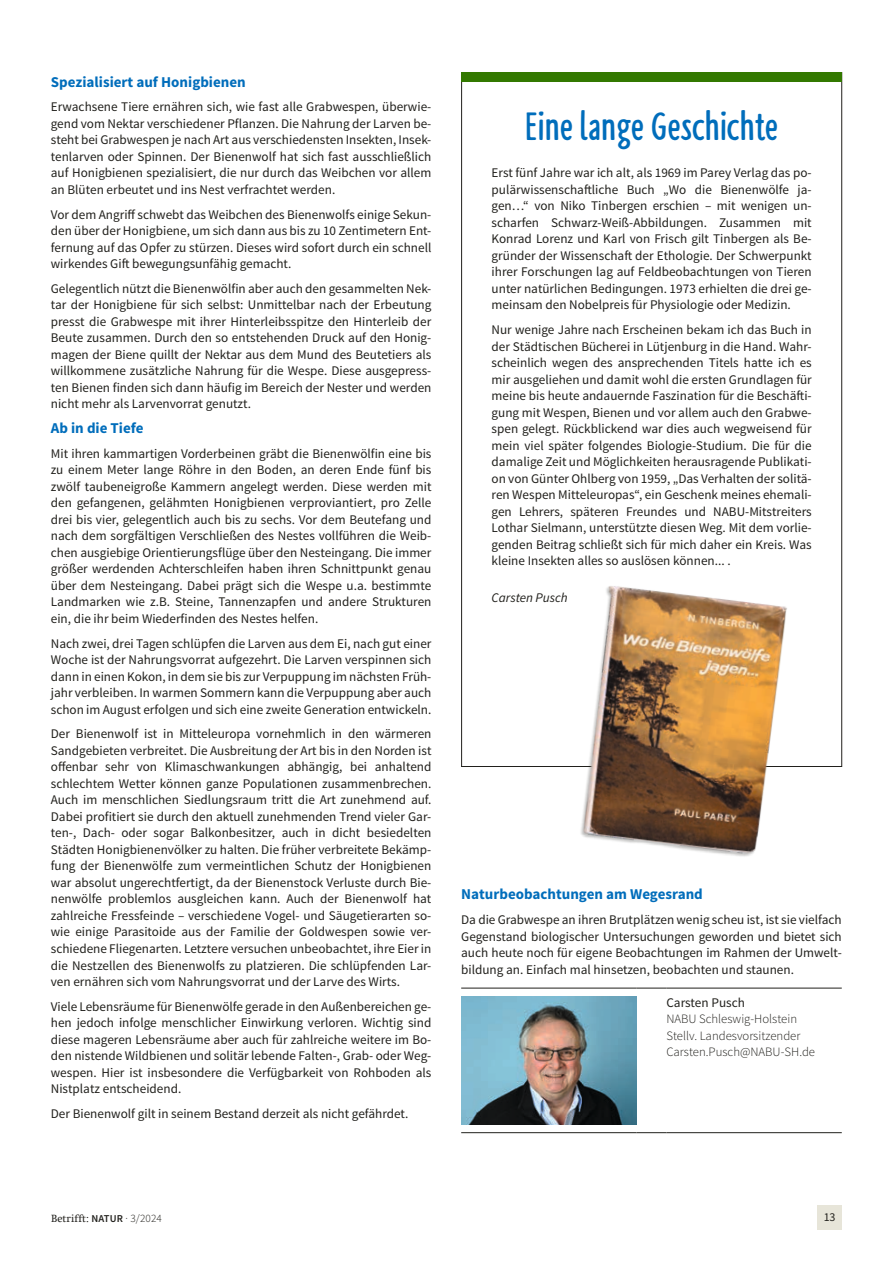
<style>
.page{position:relative;width:893px;height:1263px;background:#fff}
.page>*{position:absolute;margin:0;border:0;box-sizing:border-box;transform-origin:0 0}
.t1{font:700 42px "NABU Hand";color:#006dbb}
.t2{font:700 15px "Source Sans Pro";color:#006dbb}
.t3{font:13.2px/16.5px "Source Sans Pro";color:#21201c;text-align:justify}
.t4{font:italic 13.2px "Source Sans Pro";color:#21201c}
.t5{font:300 12.75px/16.5px "Source Sans Pro";color:#21201c}
.t6{font:12px "Source Sans Pro";color:#21201c}
.t7{font:10.5px "Swift Com";letter-spacing:.01em;color:#21201c}
.s1{font-family:"Source Sans Pro";font-weight:600}
.s2{font-family:"Source Sans Pro";font-weight:300;font-size:11.25px}
</style>
<div class="page">
<hr style="left:461px;top:988px;width:176px;height:1px;background:#21201c">
<svg style="left:637px;top:988px;width:29px;height:1px"></svg>
<hr style="left:666px;top:988px;width:176px;height:1px;background:#21201c">
<hr style="left:461px;top:1132px;width:176px;height:1px;background:#21201c">
<svg style="left:637px;top:1132px;width:29px;height:1px"></svg>
<hr style="left:666px;top:1132px;width:176px;height:1px;background:#21201c">
<img style="left:461px;top:996px;width:176px;height:128px">
<div style="left:461px;top:72px;width:381px;height:10px;background:#337900"></div>
<img style="left:564px;top:586px;width:239px;height:271px">
<div style="left:817px;top:1205px;width:25px;height:25px;background:#e7e5d9"></div>
<p class="t2" style="left:51px;top:72px;width:196px">Spezialisiert auf Honigbienen</p>
<p class="t3" style="left:51px;top:99px;width:382px">Erwachsene Tiere ernähren sich, wie fast alle Grabwespen, überwie&shy;gend vom Nektar verschiedener Pflanzen. Die Nahrung der Larven be&shy;steht bei Grabwespen je nach Art aus verschiedensten Insekten, Insek&shy;tenlarven oder Spinnen. Der Bienenwolf hat sich fast ausschließlich auf Honigbienen spezialisiert, die nur durch das Weibchen vor allem an Blüten erbeutet und ins Nest verfrachtet werden.</p>
<p class="t3" style="left:51px;top:206px;width:382px">Vor dem Angriff schwebt das Weibchen des Bienenwolfs einige Sekun&shy;den über der Honigbiene, um sich dann aus bis zu 10 Zentimetern Ent&shy;fernung auf das Opfer zu stürzen. Dieses wird sofort durch ein schnell wirkendes Gift bewegungsunfähig gemacht.</p>
<p class="t3" style="left:51px;top:280px;width:382px">Gelegentlich nützt die Bienenwölfin aber auch den gesammelten Nek&shy;tar der Honigbiene für sich selbst: Unmittelbar nach der Erbeutung presst die Grabwespe mit ihrer Hinterleibsspitze den Hinterleib der Beute zusammen. Durch den so entstehenden Druck auf den Honig&shy;magen der Biene quillt der Nektar aus dem Mund des Beutetiers als willkommene zusätzliche Nahrung für die Wespe. Diese ausgepress&shy;ten Bienen finden sich dann häufig im Bereich der Nester und werden nicht mehr als Larvenvorrat genutzt.</p>
<p class="t2" style="left:51px;top:419px;width:94px">Ab in die Tiefe</p>
<p class="t3" style="left:51px;top:445px;width:382px">Mit ihren kammartigen Vorderbeinen gräbt die Bienenwölfin eine bis zu einem Meter lange Röhre in den Boden, an deren Ende fünf bis zwölf taubeneigroße Kammern angelegt werden. Diese werden mit den gefangenen, gelähmten Honigbienen verproviantiert, pro Zelle drei bis vier, gelegentlich auch bis zu sechs. Vor dem Beutefang und nach dem sorgfältigen Verschließen des Nestes vollführen die Weib&shy;chen ausgiebige Orientierungsflüge über den Nesteingang. Die immer größer werdenden Achterschleifen haben ihren Schnittpunkt genau über dem Nesteingang. Dabei prägt sich die Wespe u.a. bestimmte Landmarken wie z.B. Steine, Tannenzapfen und andere Strukturen ein, die ihr beim Wiederfinden des Nestes helfen.</p>
<p class="t3" style="left:51px;top:635px;width:382px">Nach zwei, drei Tagen schlüpfen die Larven aus dem Ei, nach gut einer Woche ist der Nahrungsvorrat aufgezehrt. Die Larven verspinnen sich dann in einen Kokon, in dem sie bis zur Verpuppung im nächsten Früh&shy;jahr verbleiben. In warmen Sommern kann die Verpuppung aber auch schon im August erfolgen und sich eine zweite Generation entwickeln.</p>
<p class="t3" style="left:51px;top:726px;width:382px">Der Bienenwolf ist in Mitteleuropa vornehmlich in den wärmeren Sandgebieten verbreitet. Die Ausbreitung der Art bis in den Norden ist offenbar sehr von Klimaschwankungen abhängig, bei anhaltend schlechtem Wetter können ganze Populationen zusammenbrechen.<br>Auch im menschlichen Siedlungsraum tritt die Art zunehmend auf.<br>Dabei profitiert sie durch den aktuell zunehmenden Trend vieler Gar&shy;ten-, Dach- oder sogar Balkonbesitzer, auch in dicht besiedelten Städten Honigbienenvölker zu halten. Die früher verbreitete Bekämp&shy;fung der Bienenwölfe zum vermeintlichen Schutz der Honigbienen war absolut ungerechtfertigt, da der Bienenstock Verluste durch Bie&shy;nenwölfe problemlos ausgleichen kann. Auch der Bienenwolf hat zahlreiche Fressfeinde – verschiedene Vogel- und Säugetierarten so&shy;wie einige Parasitoide aus der Familie der Goldwespen sowie ver&shy;schiedene Fliegenarten. Letztere versuchen unbeobachtet, ihre Eier in die Nestzellen des Bienenwolfs zu platzieren. Die schlüpfenden Lar&shy;ven ernähren sich vom Nahrungsvorrat und der Larve des Wirts.</p>
<p class="t3" style="left:51px;top:998px;width:382px">Viele Lebensräume für Bienenwölfe gerade in den Außenbereichen ge&shy;hen jedoch infolge menschlicher Einwirkung verloren. Wichtig sind diese mageren Lebensräume aber auch für zahlreiche weitere im Bo&shy;den nistende Wildbienen und solitär lebende Falten-, Grab- oder Weg&shy;wespen. Hier ist insbesondere die Verfügbarkeit von Rohboden als Nistplatz entscheidend.</p>
<p class="t3" style="left:51px;top:1105px;width:359px">Der Bienenwolf gilt in seinem Bestand derzeit als nicht gefährdet.</p>
<h1 class="t1" style="left:525px;top:104px;width:254px">Eine lange Geschichte</h1>
<p class="t3" style="left:492px;top:165px;width:322px">Erst fünf Jahre war ich alt, als 1969 im Parey Verlag das po&shy;pulärwissenschaftliche Buch „Wo die Bienenwölfe ja&shy;gen…“ von Niko Tinbergen erschien – mit wenigen un&shy;scharfen Schwarz-Weiß-Abbildungen. Zusammen mit Konrad Lorenz und Karl von Frisch gilt Tinbergen als Be&shy;gründer der Wissenschaft der Ethologie. Der Schwerpunkt ihrer Forschungen lag auf Feldbeobachtungen von Tieren unter natürlichen Bedingungen. 1973 erhielten die drei ge&shy;meinsam den Nobelpreis für Physiologie oder Medizin.</p>
<p class="t3" style="left:492px;top:322px;width:322px">Nur wenige Jahre nach Erscheinen bekam ich das Buch in der Städtischen Bücherei in Lütjenburg in die Hand. Wahr&shy;scheinlich wegen des ansprechenden Titels hatte ich es mir ausgeliehen und damit wohl die ersten Grundlagen für meine bis heute andauernde Faszination für die Beschäfti&shy;gung mit Wespen, Bienen und vor allem auch den Grabwe&shy;spen gelegt. Rückblickend war dies auch wegweisend für mein viel später folgendes Biologie-Studium. Die für die damalige Zeit und Möglichkeiten herausragende Publikati&shy;on von Günter Ohlberg von 1959, „Das Verhalten der solitä&shy;ren Wespen Mitteleuropas“, ein Geschenk meines ehemali&shy;gen Lehrers, späteren Freundes und NABU-Mitstreiters Lothar Sielmann, unterstützte diesen Weg. Mit dem vorlie&shy;genden Beitrag schließt sich für mich daher ein Kreis. Was kleine Insekten alles so auslösen können... .</p>
<p class="t4" style="left:492px;top:590px;width:78px">Carsten Pusch</p>
<p class="t2" style="left:461px;top:885px;width:243px">Naturbeobachtungen am Wegesrand</p>
<p class="t3" style="left:461px;top:912px;width:382px">Da die Grabwespe an ihren Brutplätzen wenig scheu ist, ist sie vielfach Gegenstand biologischer Untersuchungen geworden und bietet sich auch heute noch für eigene Beobachtungen im Rahmen der Umwelt&shy;bildung an. Einfach mal hinsetzen, beobachten und staunen.</p>
<p class="t3" style="left:666px;top:994px;width:80px">Carsten Pusch</p>
<p class="t5" style="left:666px;top:1010px;width:150px">NABU Schleswig-Holstein<br>Stellv. Landesvorsitzender<br>Carsten.Pusch@NABU-SH.de</p>
<p class="t7" style="left:51px;top:1212px;width:112px">Betrifft: <span class="s1">NATUR</span> <span class="s2">· 3/2024</span></p>
<p class="t6" style="left:824px;top:1210px;width:13px">13</p>
</div>
